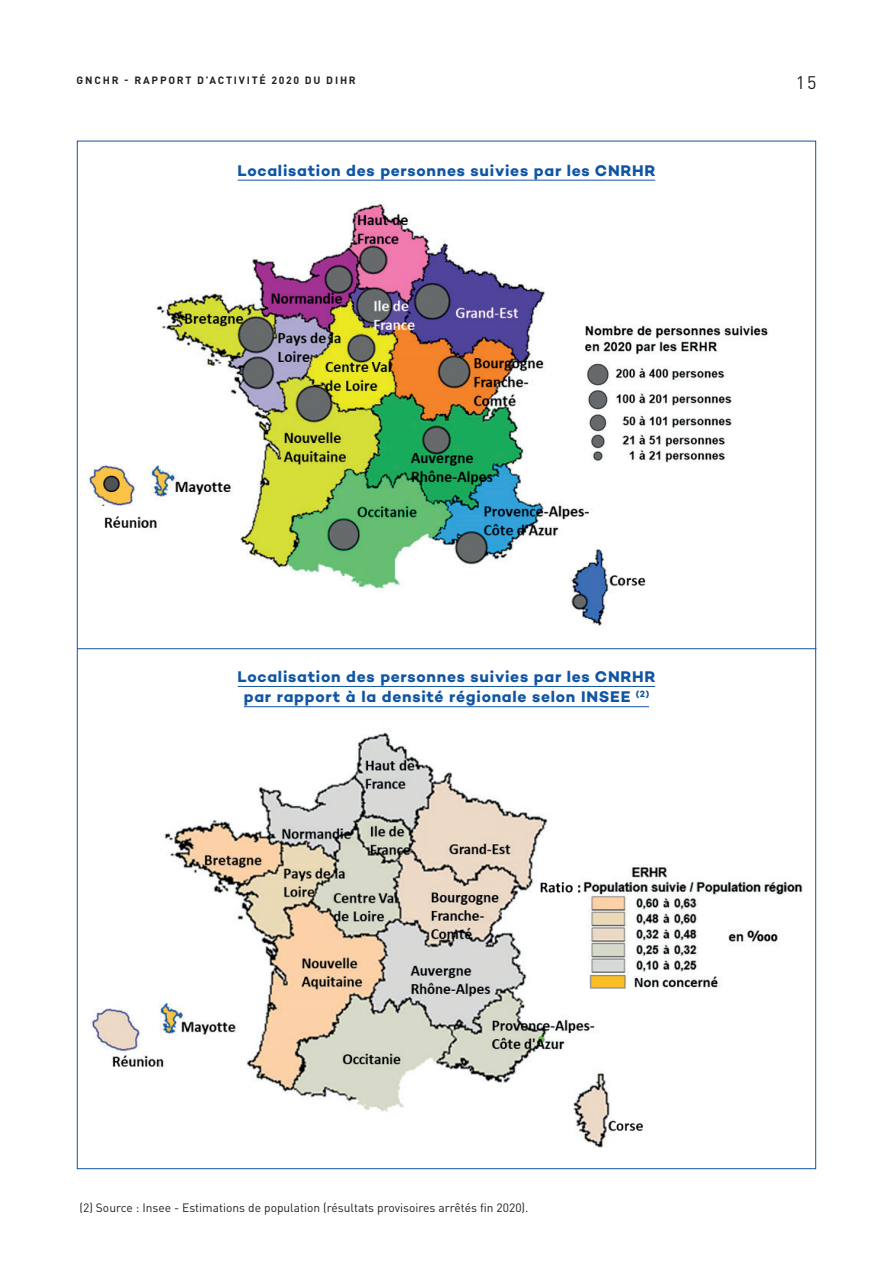
<style>
.page{position:relative;width:893px;height:1263px;background:#fff}
.page>*{position:absolute;margin:0;border:0;box-sizing:border-box;transform-origin:0 0}
.t1{font:18px "DIN Pro";color:#231f20}
.texte_courant{font:700 15.75px "Campton";letter-spacing:.045em;color:#1055a4}
.titre_3_turquoise{font:12px "DIN Pro";color:#231f20}
.t2{font:700 10.5px "DIN Pro";letter-spacing:.17em;color:#231f20}
</style>
<div class="page">
<img style="left:87px;top:203px;width:559px;height:423px">
<img style="left:90px;top:732px;width:553px;height:416px">
<img style="left:530px;top:859px;width:273px;height:140px">
<img style="left:580px;top:320px;width:188px;height:149px">
<hr style="left:77px;top:648px;width:739px;height:1px;background:#1055a4">
<hr style="left:238px;top:180px;width:417px;height:1px;background:#1055a4">
<hr style="left:238px;top:686px;width:417px;height:1px;background:#1055a4">
<hr style="left:244px;top:706px;width:405px;height:1px;background:#1055a4">
<p class="t2" style="left:77px;top:71px;width:281px">GNCHR - RAPPORT D’ACTIVITÉ 2020 DU DIHR</p>
<p class="t1" style="left:796px;top:69px;width:22px">15</p>
<p class="texte_courant" style="left:237px;top:160px;width:420px">Localisation des personnes suivies par les CNRHR</p>
<p class="texte_courant" style="left:237px;top:666px;width:420px">Localisation des personnes suivies par les CNRHR</p>
<p class="texte_courant" style="left:244px;top:687px;width:407px">par rapport à la densité régionale selon INSEE <sup>(2)</sup></p>
<p class="titre_3_turquoise" style="left:80px;top:1198px;width:450px">(2) Source : Insee - Estimations de population (résultats provisoires arrêtés fin 2020).</p>
</div>
